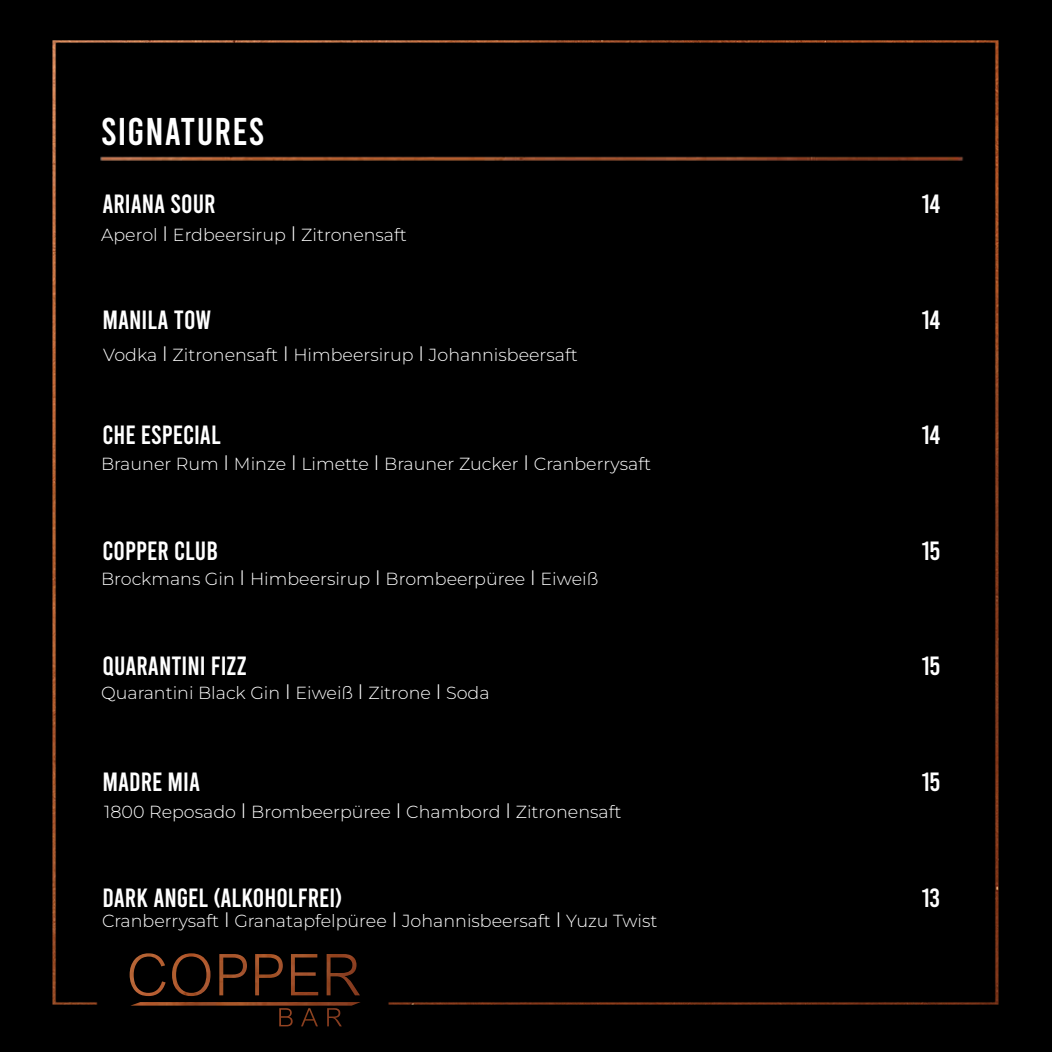
<style>
.page{position:relative;width:1052px;height:1052px;background:#000}
.page>*{position:absolute;margin:0;border:0;box-sizing:border-box;transform-origin:0 0}
.t1{font:38.5px "Bebas";letter-spacing:.03em;color:#fff}
.t2{font:26.25px "Bebas";color:#fff}
.t3{font:100 17.5px "Montserrat";color:#fff}
.s1{font-size:21px}
</style>
<div class="page">
<img style="left:52px;top:40px;width:947px;height:987px">
<img style="left:130px;top:953px;width:231px;height:73px">
<img style="left:62px;top:146px;width:937px;height:35px">
<h1 class="t1" style="left:101px;top:113px;width:165px">SIGNATURES</h1>
<h2 class="t2" style="left:102px;top:191px;width:115px">ARIANA SOUR</h2>
<h2 class="t2" style="left:921px;top:191px;width:20px">14</h2>
<p class="t3" style="left:101px;top:223px;width:307px">Aperol <span class="s1">I</span> Erdbeersirup <span class="s1">I</span> Zitronensaft</p>
<h2 class="t2" style="left:102px;top:306px;width:110px">MANILA TOW</h2>
<h2 class="t2" style="left:921px;top:306px;width:20px">14</h2>
<p class="t3" style="left:103px;top:343px;width:476px">Vodka <span class="s1">I</span> Zitronensaft <span class="s1">I</span> Himbeersirup <span class="s1">I</span> Johannisbeersaft</p>
<h2 class="t2" style="left:102px;top:422px;width:120px">CHE ESPECIAL</h2>
<h2 class="t2" style="left:921px;top:422px;width:20px">14</h2>
<p class="t3" style="left:101px;top:452px;width:551px">Brauner Rum <span class="s1">I</span> Minze <span class="s1">I</span> Limette <span class="s1">I</span> Brauner Zucker <span class="s1">I</span> Cranberrysaft</p>
<h2 class="t2" style="left:102px;top:537px;width:117px">COPPER CLUB</h2>
<h2 class="t2" style="left:921px;top:537px;width:20px">15</h2>
<p class="t3" style="left:101px;top:567px;width:499px">Brockmans Gin <span class="s1">I</span> Himbeersirup <span class="s1">I</span> Brombeerpüree <span class="s1">I</span> Eiweiß</p>
<h2 class="t2" style="left:102px;top:653px;width:146px">QUARANTINI FIZZ</h2>
<h2 class="t2" style="left:921px;top:653px;width:20px">15</h2>
<p class="t3" style="left:101px;top:681px;width:390px">Quarantini Black Gin <span class="s1">I</span> Eiweiß <span class="s1">I</span> Zitrone <span class="s1">I</span> Soda</p>
<h2 class="t2" style="left:102px;top:768px;width:99px">MADRE MIA</h2>
<h2 class="t2" style="left:921px;top:768px;width:20px">15</h2>
<p class="t3" style="left:104px;top:800px;width:518px">1800 Reposado <span class="s1">I</span> Brombeerpüree <span class="s1">I</span> Chambord <span class="s1">I</span> Zitronensaft</p>
<h2 class="t2" style="left:102px;top:884px;width:241px">DARK ANGEL (ALKOHOLFREI)</h2>
<h2 class="t2" style="left:921px;top:884px;width:20px">13</h2>
<p class="t3" style="left:102px;top:909px;width:557px">Cranberrysaft <span class="s1">I</span> Granatapfelpüree <span class="s1">I</span> Johannisbeersaft <span class="s1">I</span> Yuzu Twist</p>
</div>
